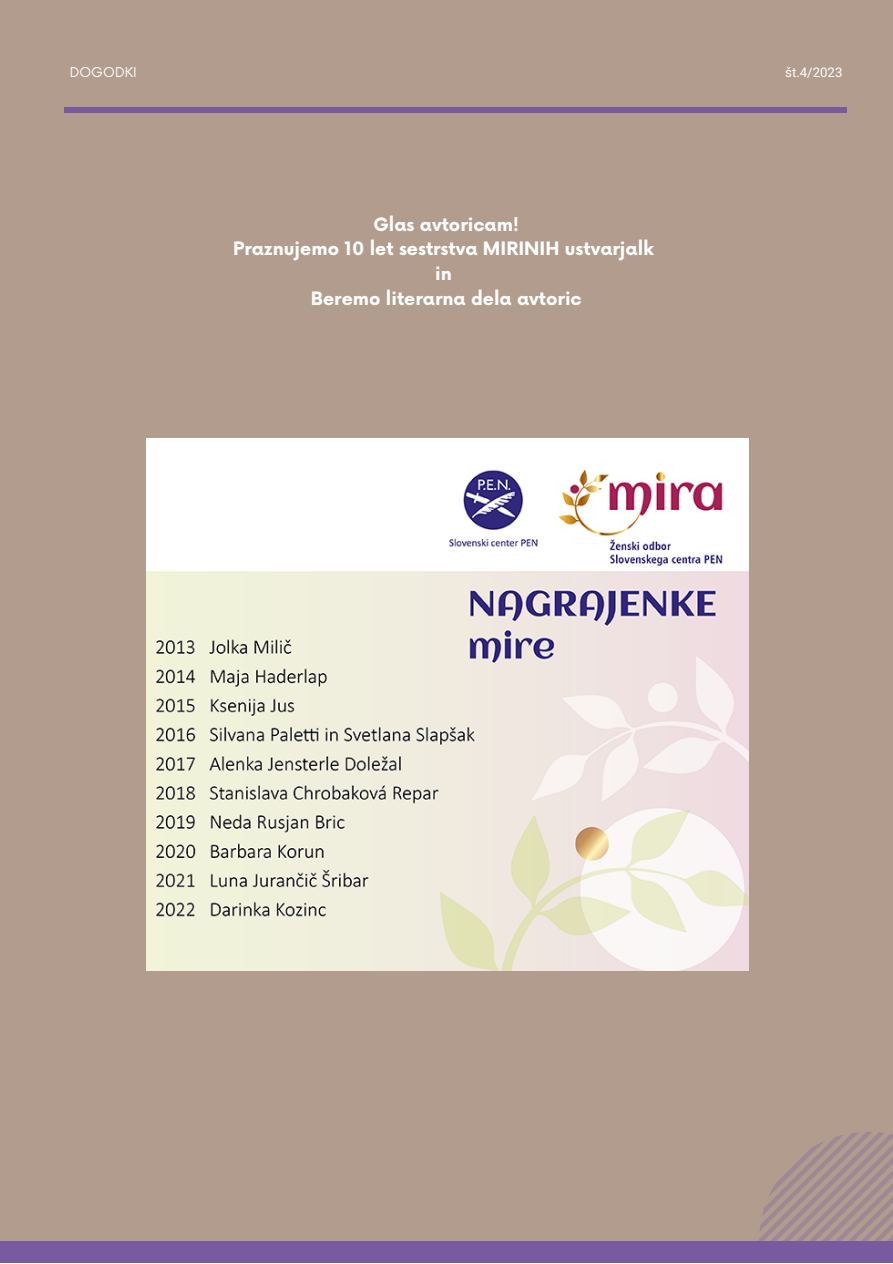
<style>
.page{position:relative;width:893px;height:1264px;background:#fff}
.page>*{position:absolute;margin:0;border:0;box-sizing:border-box;transform-origin:0 0}
.t1{font:700 18px/24.8px "Now";color:#fff;text-align:center}
.t2{font:13.2px "Araboto";color:#fff}
.t3{font:13.2px "Now";color:#fff}
</style>
<div class="page">
<div style="left:0;top:0;width:892px;height:1262px;background:#b19c8e"></div>
<div style="left:0;top:1241px;width:892px;height:21px;background:#775aa0"></div>
<div style="left:64px;top:107px;width:783px;height:6px;background:#775aa0"></div>
<svg style="left:759px;top:1132px;width:133px;height:109px"></svg>
<img style="left:147px;top:438px;width:601px;height:532px">
<p class="t3" style="left:70px;top:65px;width:68px">DOGODKI</p>
<p class="t2" style="left:785px;top:65px;width:59px">št.4/2023</p>
<p class="t1" style="left:233px;top:213px;width:422px">Glas avtoricam!<br>Praznujemo 10 let sestrstva MIRINIH ustvarjalk in<br>Beremo literarna dela avtoric</p>
</div>
